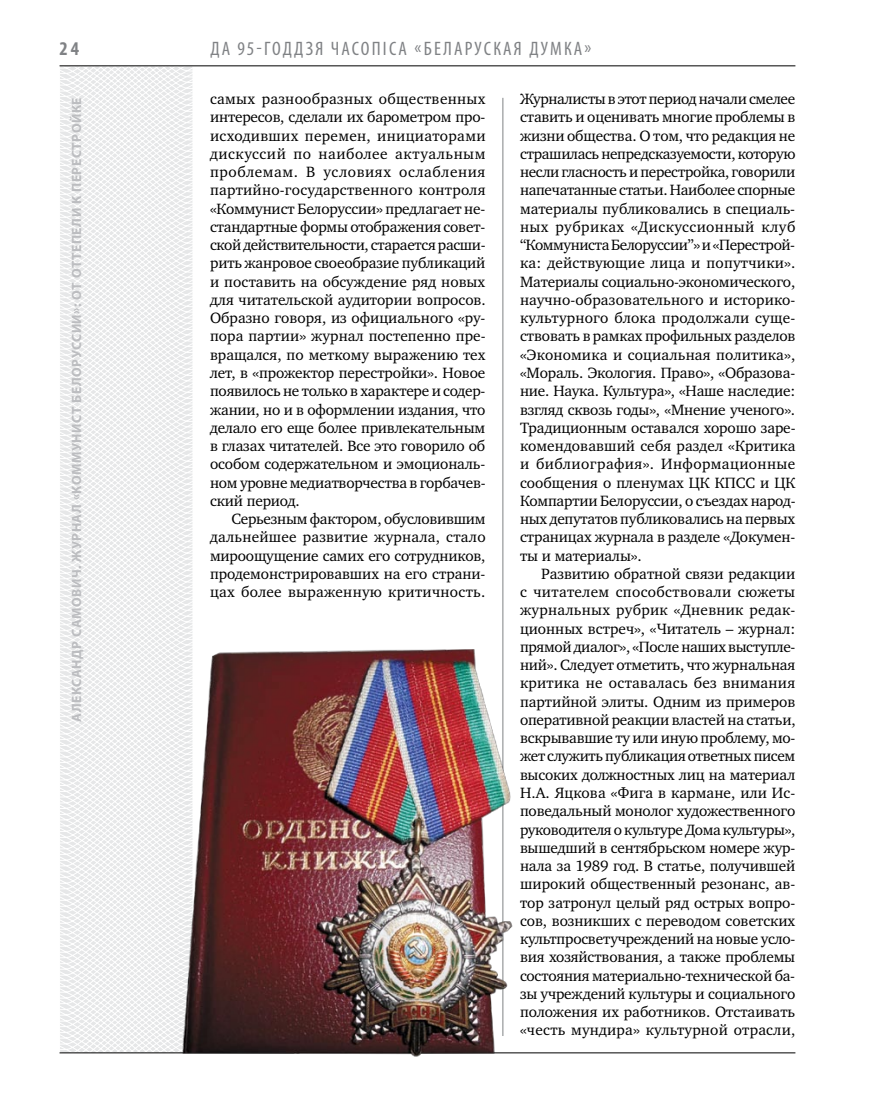
<style>
.page{position:relative;width:872px;height:1106px;background:#fff}
.page>*{position:absolute;margin:0;border:0;box-sizing:border-box;transform-origin:0 0}
.t1{font:condensed 19.5px "Myriad Pro";letter-spacing:.11em;color:#808285}
.t2{font:700 condensed 19.5px "Myriad Pro";color:#808285}
.t3{font:15.3px/18.3px "Charter C";letter-spacing:-.005em;color:#000;text-align:justify}
.t4{font:700 13.5px "Myriad Pro";letter-spacing:.04em;color:#bcbdc0}
</style>
<div class="page">
<svg style="left:59px;top:65px;width:192px;height:989px"></svg>
<hr style="left:502px;top:98px;width:1px;height:938px;background:#808285">
<hr style="left:60px;top:1052px;width:735px;height:1px;background:#000">
<hr style="left:60px;top:65px;width:735px;height:1px;background:#000">
<img style="left:177px;top:572px;width:338px;height:484px">
<p class="t2" style="left:60px;top:37px;width:21px">24</p>
<p class="t4" style="left:68px;top:721px;width:626px;rotate:-90deg">Александр САМОВИЧ. Журнал «Коммунист Белоруссии»: от оттепели к перестройке</p>
<p class="t1" style="left:210px;top:37px;width:383px">Да 95-годд зя часопіса «Беларуская думка»</p>
<p class="t3" style="left:210px;top:90px;width:277px">самых разнообразных общественных интересов, сделали их барометром про&shy;исходивших перемен, инициаторами дискуссий по наиболее актуальным проблемам. В условиях ослабления партийно-государственного контроля «Коммунист Белоруссии» предлагает не&shy;стандартные формы отображения совет&shy;ской действительности, старается расши&shy;рить жанровое своеобразие публикаций и поставить на обсуждение ряд новых для читательской аудитории вопросов.<br>Образно говоря, из официального «ру&shy;пора партии» журнал постепенно пре&shy;вращался, по меткому выражению тех лет, в «прожектор перестройки». Новое появилось не только в характере и содер&shy;жании, но и в оформлении издания, что делало его еще более привлекательным в глазах читателей. Все это говорило об особом содержательном и эмоциональ&shy;ном уровне медиатворчества в горбачев&shy;ский период.</p>
<p class="t3" style="left:210px;top:510px;width:277px;text-indent:21px">Серьезным фактором, обусловившим дальнейшее развитие журнала, стало мироощущение самих его сотрудников, продемонстрировавших на его страни&shy;цах более выраженную критичность.</p>
<p class="t3" style="left:520px;top:90px;width:277px">Журналисты в этот период начали смелее ставить и оценивать многие проблемы в жизни общества. О том, что редакция не страшилась непредсказуемости, которую несли гласность и перестройка, говорили напечатанные статьи. Наиболее спорные материалы публиковались в специаль&shy;ных рубриках «Дискуссионный клуб “Коммуниста Белоруссии”» и «Перестрой&shy;ка: действующие лица и попутчики».<br>Материалы социально-экономического, научно-образовательного и историко&shy;культурного блока продолжали суще&shy;ствовать в рамках профильных разделов «Экономика и социальная политика», «Мораль. Экология. Право», «Образова&shy;ние. Наука. Культура», «Наше наследие: взгляд сквозь годы», «Мнение ученого».<br>Традиционным оставался хорошо заре&shy;комендовавший себя раздел «Критика и библиография». Информационные сообщения о пленумах ЦК КПСС и ЦК Компартии Белоруссии, о съездах народ&shy;ных депутатов публиковались на первых страницах журнала в разделе «Докумен&shy;ты и материалы».</p>
<p class="t3" style="left:520px;top:564px;width:277px;text-indent:21px">Развитию обратной связи редакции с читателем способствовали сюжеты журнальных рубрик «Дневник редак&shy;ционных встреч», «Читатель – журнал: прямой диалог», «После наших выступле&shy;ний». Следует отметить, что журнальная критика не оставалась без внимания партийной элиты. Одним из примеров оперативной реакции властей на статьи, вскрывавшие ту или иную проблему, мо&shy;жет служить публикация ответных писем высоких должностных лиц на материал Н.А. Яцкова «Фига в кармане, или Ис&shy;поведальный монолог художественного руководителя о культуре Дома культуры», вышедший в сентябрьском номере жур&shy;нала за 1989 год. В статье, получившей широкий общественный резонанс, ав&shy;тор затронул целый ряд острых вопро&shy;сов, возникших с переводом советских культпросветучреждений на новые усло&shy;вия хозяйствования, а также проблемы состояния материально-технической ба&shy;зы учреждений культуры и социального положения их работников. Отстаивать «честь мундира» культурной отрасли,</p>
</div>
